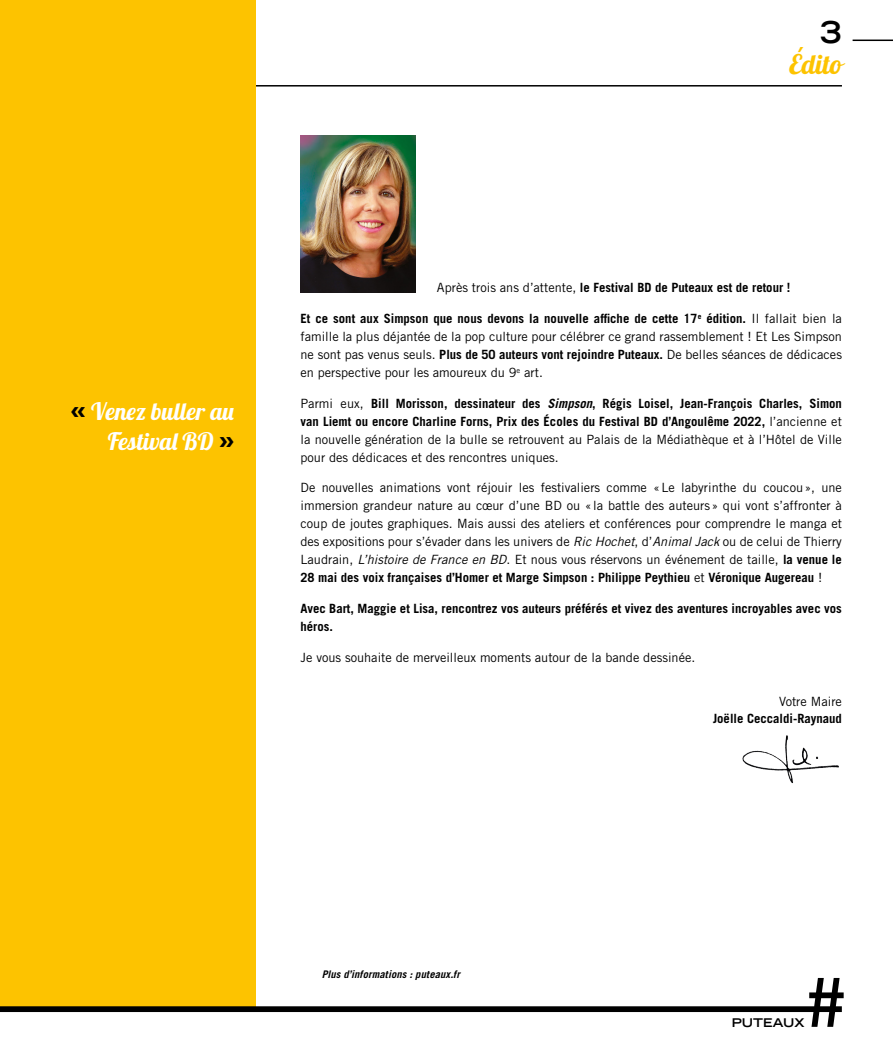
<style>
.page{position:relative;width:893px;height:1063px;background:#fff}
.page>*{position:absolute;margin:0;border:0;box-sizing:border-box;transform-origin:0 0}
.t1{font:700 expanded 30px "Trade Gothic LT Std";color:#000}
.t2{font:27px "Lobster 1.4";letter-spacing:-.005em;color:#fdc300}
.t3{font:24px/30px "Lobster 1.4";color:#fff;text-align:right}
.t4{font:12.75px/18px "Trade Gothic LT Std";color:#000;text-align:justify}
.t5{font:700 12.75px/18px "Trade Gothic LT Std";color:#000}
.t6{font:700 expanded 12px "Trade Gothic LT Std";letter-spacing:.005em;color:#000}
.t7{font:italic 700 10.5px "Trade Gothic LT Std";letter-spacing:.015em;color:#000}
.s1{font-family:"Trade Gothic LT Std";font-weight:700;font-stretch:expanded;font-size:30px;color:#000}
.s2{font-weight:400}
.s3{font-weight:700}
.s4{font-weight:700;font-style:italic}
.s5{font-style:italic}
</style>
<div class="page">
<hr style="left:0;top:85px;width:842px;height:2px;background:#000">
<div style="left:0;top:0;width:255px;height:1009px;background:#fdc300"></div>
<svg style="left:0;top:978px;width:844px;height:49px"></svg>
<hr style="left:853px;top:40px;width:40px;height:1px;background:#000">
<img style="left:782px;top:735px;width:5px;height:30px">
<img style="left:301px;top:135px;width:115px;height:158px">
<h1 class="t1" style="left:820px;top:13px;width:23px">3</h1>
<h2 class="t2" style="left:789px;top:47px;width:54px">Édito</h2>
<h3 class="t3" style="left:71px;top:396px;width:165px"><span class="s1">«</span> Venez buller au<br>Festival BD <span class="s1">»</span></h3>
<p class="t5" style="left:437px;top:278px;width:355px"><span class="s2">Après trois ans d’attente,</span> le Festival BD de Puteaux est de retour !</p>
<p class="t4" style="left:300px;top:309px;width:543px"><span class="s3">Et ce sont aux Simpson que nous devons la nouvelle affiche de cette 17</span><sup>e</sup> <span class="s3">édition.</span> Il fallait bien la famille la plus déjantée de la pop culture pour célébrer ce grand rassemblement ! Et Les Simpson ne sont pas venus seuls. <span class="s3">Plus de 50 auteurs vont rejoindre Puteaux.</span> De belles séances de dédicaces en perspective pour les amoureux du 9<sup>e</sup> art.</p>
<p class="t4" style="left:300px;top:394px;width:543px">Parmi eux, <span class="s3">Bill Morisson, dessinateur des</span> <span class="s4">Simpson</span><span class="s3">, Régis Loisel, Jean-François Charles, Simon van Liemt ou encore Charline Forns, Prix des Écoles du Festival BD d’Angoulême 2022,</span> l’ancienne et la nouvelle génération de la bulle se retrouvent au Palais de la Médiathèque et à l’Hôtel de Ville pour des dédicaces et des rencontres uniques.</p>
<p class="t4" style="left:300px;top:479px;width:543px">De nouvelles animations vont réjouir les festivaliers comme «Le labyrinthe du coucou», une immersion grandeur nature au cœur d’une BD ou « la battle des auteurs » qui vont s’affronter à coup de joutes graphiques. Mais aussi des ateliers et conférences pour comprendre le manga et des expositions pour s’évader dans les univers de <span class="s5">Ric Hochet</span>, d’<span class="s5">Animal Jack</span> ou de celui de Thierry Laudrain, <span class="s5">L’histoire de France en BD</span>. Et nous vous réservons un événement de taille, <span class="s3">la venue le 28 mai des voix françaises d’Homer et Marge Simpson : Philippe Peythieu</span> et <span class="s3">Véronique Augereau</span> !</p>
<p class="t5" style="left:300px;top:599px;width:543px">Avec Bart, Maggie et Lisa, rencontrez vos auteurs préférés et vivez des aventures incroyables avec vos héros.</p>
<p class="t4" style="left:300px;top:648px;width:396px">Je vous souhaite de merveilleux moments autour de la bande dessinée.</p>
<p class="t4" style="left:779px;top:693px;width:64px">Votre Maire</p>
<p class="t5" style="left:713px;top:709px;width:130px">Joëlle Ceccaldi-Raynaud</p>
<p class="t7" style="left:322px;top:968px;width:140px">Plus d’informations : puteaux.fr</p>
<p class="t6" style="left:732px;top:1015px;width:74px">PUTEAUX</p>
</div>
